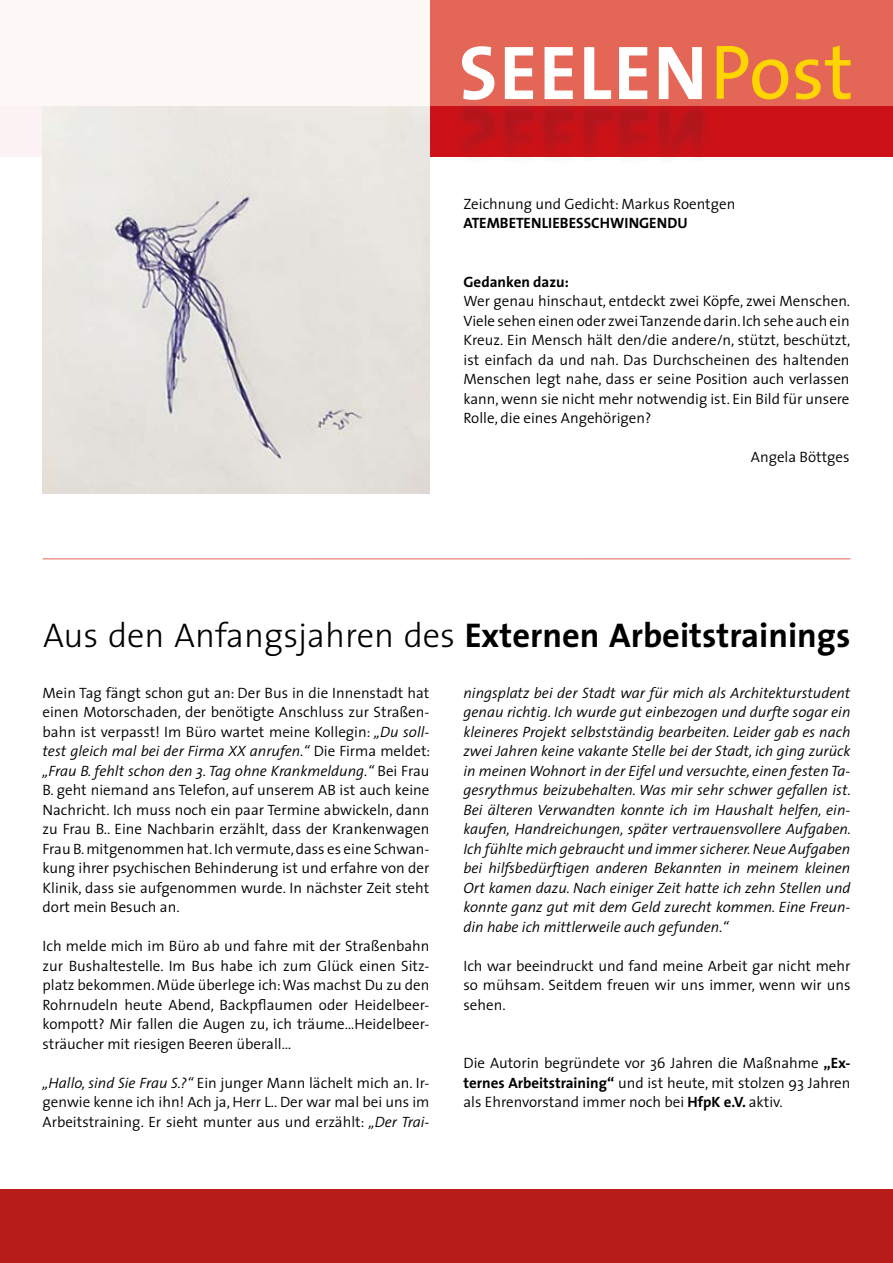
<style>
.page{position:relative;width:893px;height:1263px;background:#fff}
.page>*{position:absolute;margin:0;border:0;box-sizing:border-box;transform-origin:0 0}
.t1{font:77.7px "The Sans";color:#ffd500}
.t2{font:700 34.5px "The Sans";color:#000}
.t3{font:300 15px/19.5px "The Sans";color:#000;text-align:justify}
.t4{font:italic 300 15px/19.5px "The Sans";color:#000;text-align:justify}
.t5{font:700 15px "The Sans";color:#000}
.s1{font-weight:300}
.s2{font-style:italic}
.s3{font-weight:700}
</style>
<div class="page">
<div style="left:0;top:0;width:893px;height:156px;background:#e46657"></div>
<div style="left:0;top:106px;width:893px;height:51px;background:#cc1216"></div>
<div style="left:0;top:0;width:429px;height:157px;background:#fdf7f6"></div>
<img style="left:43px;top:106px;width:386px;height:387px">
<div style="left:0;top:1190px;width:893px;height:73px;background:#b91d1b"></div>
<hr style="left:43px;top:559px;width:807px;height:1px;background:#e46657">
<svg style="left:462px;top:46px;width:240px;height:52px"></svg>
<svg style="left:461px;top:98px;width:244px;height:42px"></svg>
<svg style="left:462px;top:111px;width:240px;height:41px"></svg>
<h1 class="t1" style="left:710px;top:8px;width:145px">Post</h1>
<p class="t3" style="left:463px;top:193px;width:273px">Zeichnung und Gedicht: Markus Roentgen</p>
<p class="t5" style="left:463px;top:211px;width:226px">ATEMBETENLIEBESSCHWINGENDU</p>
<p class="t5" style="left:463px;top:269px;width:107px">Gedanken dazu:</p>
<p class="t3" style="left:463px;top:291px;width:388px">Wer genau hinschaut, entdeckt zwei Köpfe, zwei Menschen.<br>Viele sehen einen oder zwei Tanzende darin. Ich sehe auch ein Kreuz. Ein Mensch hält den/die andere/n, stützt, beschützt, ist einfach da und nah. Das Durchscheinen des haltenden Menschen legt nahe, dass er seine Position auch verlassen kann, wenn sie nicht mehr notwendig ist. Ein Bild für unsere Rolle, die eines Angehörigen?</p>
<p class="t3" style="left:751px;top:447px;width:100px">Angela Böttges</p>
<h2 class="t2" style="left:43px;top:606px;width:809px"><span class="s1">Aus den Anfangsjahren des</span> Externen Arbeitstrainings</h2>
<p class="t3" style="left:43px;top:682px;width:389px">Mein Tag fängt schon gut an: Der Bus in die Innenstadt hat einen Motorschaden, der benötigte Anschluss zur Straßen&shy;bahn ist verpasst! Im Büro wartet meine Kollegin: <span class="s2">„Du soll&shy;test gleich mal bei der Firma XX anrufen.“</span> Die Firma meldet: <span class="s2">„Frau B. fehlt schon den 3. Tag ohne Krankmeldung.“</span> Bei Frau B. geht niemand ans Telefon, auf unserem AB ist auch keine Nachricht. Ich muss noch ein paar Termine abwickeln, dann zu Frau B.. Eine Nachbarin erzählt, dass der Krankenwagen Frau B. mitgenommen hat. Ich vermute, dass es eine Schwan&shy;kung ihrer psychischen Behinderung ist und erfahre von der Klinik, dass sie aufgenommen wurde. In nächster Zeit steht dort mein Besuch an.</p>
<p class="t3" style="left:43px;top:936px;width:388px">Ich melde mich im Büro ab und fahre mit der Straßenbahn zur Bushaltestelle. Im Bus habe ich zum Glück einen Sitz&shy;platz bekommen. Müde überlege ich: Was machst Du zu den Rohrnudeln heute Abend, Backpflaumen oder Heidelbeer&shy;kompott? Mir fallen die Augen zu, ich träume…Heidelbeer&shy;sträucher mit riesigen Beeren überall…</p>
<p class="t3" style="left:43px;top:1072px;width:389px"><span class="s2">„Hallo, sind Sie Frau S.?“</span> Ein junger Mann lächelt mich an. Ir&shy;genwie kenne ich ihn! Ach ja, Herr L.. Der war mal bei uns im Arbeitstraining. Er sieht munter aus und erzählt: <span class="s2">„Der Trai-</span></p>
<p class="t4" style="left:463px;top:682px;width:389px">ningsplatz bei der Stadt war für mich als Architekturstudent genau richtig. Ich wurde gut einbezogen und durfte sogar ein kleineres Projekt selbstständig bearbeiten. Leider gab es nach zwei Jahren keine vakante Stelle bei der Stadt, ich ging zurück in meinen Wohnort in der Eifel und versuchte, einen festen Ta&shy;gesrythmus beizubehalten. Was mir sehr schwer gefallen ist.<br>Bei älteren Verwandten konnte ich im Haushalt helfen, ein&shy;kaufen, Handreichungen, später vertrauensvollere Aufgaben.<br>Ich fühlte mich gebraucht und immer sicherer. Neue Aufgaben bei hilfsbedürftigen anderen Bekannten in meinem kleinen Ort kamen dazu. Nach einiger Zeit hatte ich zehn Stellen und konnte ganz gut mit dem Geld zurecht kommen. Eine Freun&shy;din habe ich mittlerweile auch gefunden.“</p>
<p class="t3" style="left:463px;top:955px;width:388px">Ich war beeindruckt und fand meine Arbeit gar nicht mehr so mühsam. Seitdem freuen wir uns immer, wenn wir uns sehen.</p>
<p class="t3" style="left:463px;top:1053px;width:388px">Die Autorin begründete vor 36 Jahren die Maßnahme <span class="s3">„Ex&shy;ternes Arbeitstraining“</span> und ist heute, mit stolzen 93 Jahren als Ehrenvorstand immer noch bei <span class="s3">HfpK e.V.</span> aktiv.</p>
</div>
